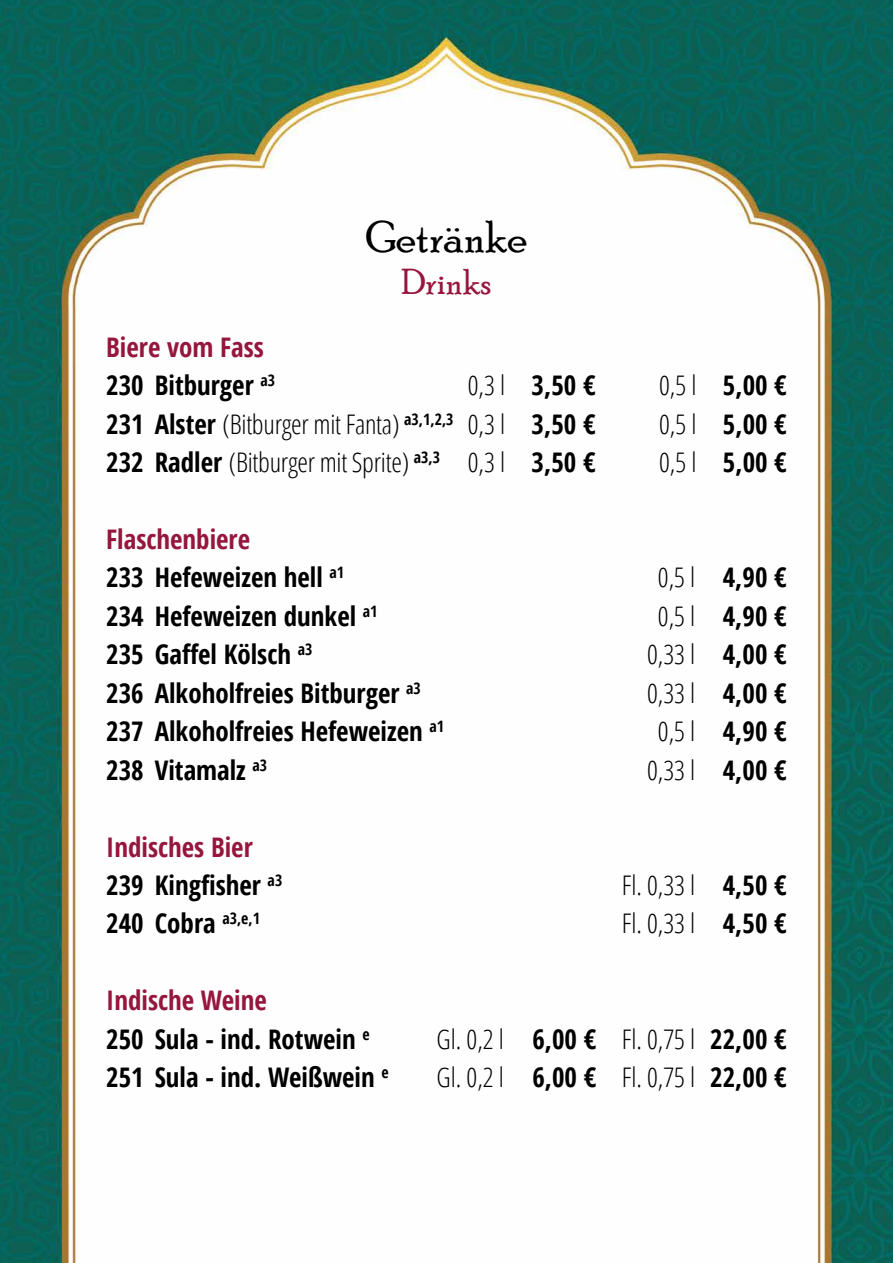
<style>
.page{position:relative;width:893px;height:1263px;background:#fff}
.page>*{position:absolute;margin:0;border:0;box-sizing:border-box;transform-origin:0 0}
.t1{font:45px "Poor Richard";color:#000}
.t2{font:36px "Poor Richard";color:#96163d}
.t3{font:700 27px/38.4px "Open Sans Condensed";color:#000}
.t4{font:300 27px "Open Sans Condensed";letter-spacing:-.01em;color:#000}
.t5{font:700 27px/38.4px "Open Sans Condensed";color:#96163d}
.s1{color:#000}
.s2{font-weight:300}
.s3{font-weight:700}
.s4{color:#96163d}
</style>
<div class="page">
<img style="left:0;top:0;width:893px;height:1263px">
<h1 class="t1" style="left:366px;top:212px;width:163px">Getränke</h1>
<h2 class="t2" style="left:401px;top:262px;width:92px">Drinks</h2>
<p class="t5" style="left:106px;top:327px;width:170px">Biere vom Fass<br><span class="s1">230 Bitburger</span> <sup>a3</sup></p>
<p class="t3" style="left:468px;top:365px;width:129px"><span class="s2">0,3 l</span> 3,50 €</p>
<p class="t3" style="left:659px;top:365px;width:129px"><span class="s2">0,5 l</span> 5,00 €</p>
<p class="t4" style="left:106px;top:405px;width:491px"><span class="s3">231 Alster</span> (Bitburger mit Fanta) <sup>a3,1,2,3</sup> 0,3 l <span class="s3">3,50 €</span></p>
<p class="t3" style="left:659px;top:404px;width:129px"><span class="s2">0,5 l</span> 5,00 €</p>
<p class="t4" style="left:106px;top:444px;width:491px"><span class="s3">232 Radler</span> (Bitburger mit Sprite) <sup>a3,3</sup> 0,3 l <span class="s3">3,50 €</span></p>
<p class="t3" style="left:659px;top:442px;width:129px"><span class="s2">0,5 l</span> 5,00 €</p>
<p class="t3" style="left:106px;top:519px;width:239px"><span class="s4">Flaschenbiere<br></span>233 Hefeweizen hell <sup>a1</sup></p>
<p class="t3" style="left:658px;top:558px;width:130px"><span class="s2">0,5 l</span> 4,90 €</p>
<p class="t3" style="left:106px;top:596px;width:273px">234 Hefeweizen dunkel <sup>a1</sup></p>
<p class="t3" style="left:658px;top:596px;width:130px"><span class="s2">0,5 l</span> 4,90 €</p>
<p class="t3" style="left:106px;top:635px;width:208px">235 Gaffel Kölsch <sup>a3</sup></p>
<p class="t4" style="left:647px;top:636px;width:141px">0,33 l <span class="s3">4,00 €</span></p>
<p class="t3" style="left:106px;top:673px;width:316px">236 Alkoholfreies Bitburger <sup>a3</sup></p>
<p class="t4" style="left:647px;top:675px;width:141px">0,33 l <span class="s3">4,00 €</span></p>
<p class="t3" style="left:106px;top:711px;width:339px">237 Alkoholfreies Hefeweizen <sup>a1</sup></p>
<p class="t3" style="left:658px;top:711px;width:130px"><span class="s2">0,5 l</span> 4,90 €</p>
<p class="t3" style="left:106px;top:750px;width:162px">238 Vitamalz <sup>a3</sup></p>
<p class="t4" style="left:647px;top:751px;width:141px">0,33 l <span class="s3">4,00 €</span></p>
<p class="t5" style="left:106px;top:827px;width:177px">Indisches Bier<br><span class="s1">239 Kingfisher</span> <sup>a3</sup></p>
<p class="t4" style="left:622px;top:867px;width:166px">Fl. 0,33 l <span class="s3">4,50 €</span></p>
<p class="t3" style="left:106px;top:904px;width:155px">240 Cobra <sup>a3,e,1</sup></p>
<p class="t4" style="left:622px;top:905px;width:166px">Fl. 0,33 l <span class="s3">4,50 €</span></p>
<p class="t3" style="left:106px;top:981px;width:265px"><span class="s4">Indische Weine<br></span>250 Sula - ind. Rotwein <sup>e</sup></p>
<p class="t4" style="left:437px;top:1021px;width:352px">Gl. 0,2 l <span class="s3">6,00 €</span> Fl. 0,75 l <span class="s3">22,00 €</span></p>
<p class="t3" style="left:106px;top:1058px;width:284px">251 Sula - ind. Weißwein <sup>e</sup></p>
<p class="t4" style="left:437px;top:1059px;width:352px">Gl. 0,2 l <span class="s3">6,00 €</span> Fl. 0,75 l <span class="s3">22,00 €</span></p>
</div>
